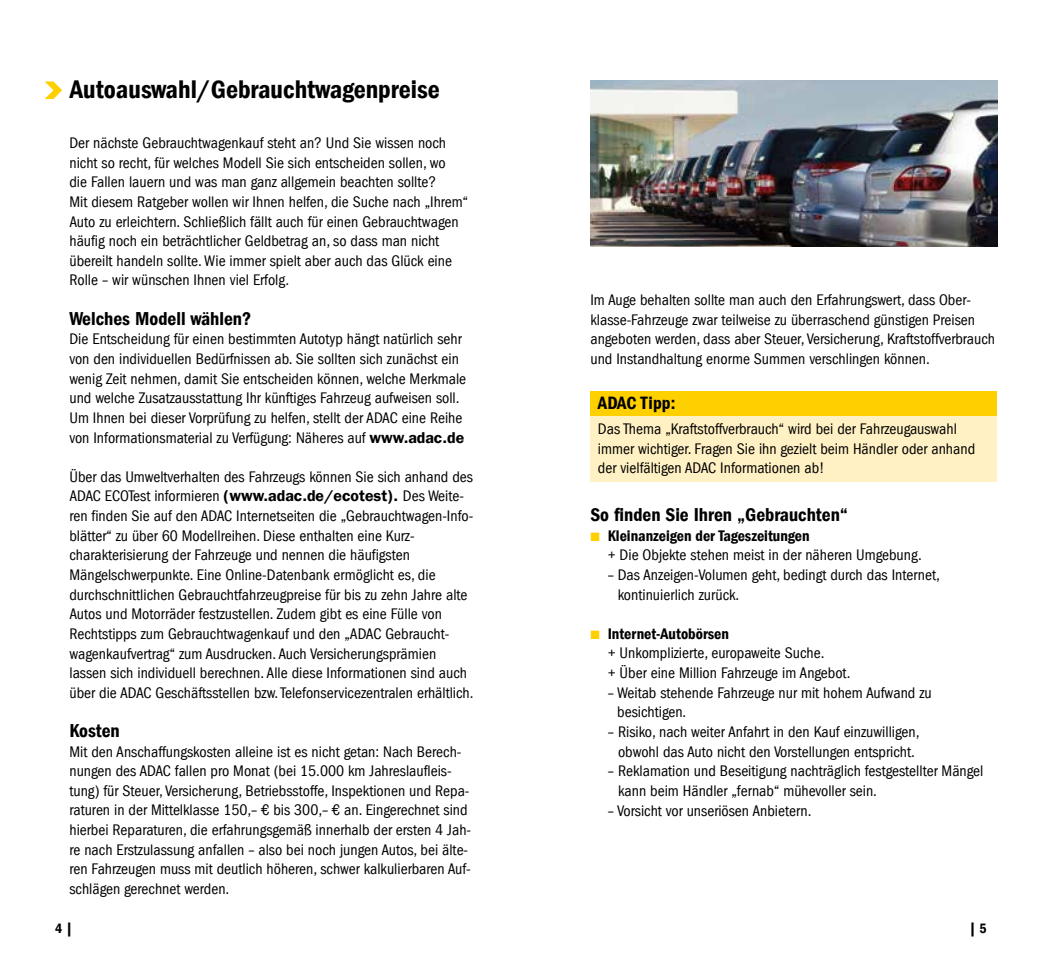
<style>
.page{position:relative;width:1042px;height:968px;background:#fff}
.page>*{position:absolute;margin:0;border:0;box-sizing:border-box;transform-origin:0 0}
.t1{font:26.25px "Franklin Gothic LT Com Dm Cn";color:#000}
.t2{font:19.25px "Franklin Gothic LT Com Dm Cn";color:#000}
.t3{font:18.38px "Franklin Gothic LT Com Dm Cn";letter-spacing:.01em;color:#000}
.t4{font:condensed 15.75px/19.6px "Franklin Gothic LT Com";color:#000}
.t5{font:15.75px "Franklin Gothic LT Com Dm Cn";color:#000}
.t6{font:14px "Franklin Gothic LT Com Dm Cn";color:#000}
.s1{font-family:"Franklin Gothic LT Com Dm";font-stretch:normal}
.s2{font-family:"European Pi Three";font-size:14px;color:#ffd000}
</style>
<div class="page">
<svg style="left:45px;top:81px;width:17px;height:18px"></svg>
<img style="left:590px;top:81px;width:407px;height:165px">
<div style="left:590px;top:415px;width:407px;height:67px;background:#fff1c3"></div>
<div style="left:590px;top:391px;width:407px;height:24px;background:#ffd000"></div>
<h1 class="t1" style="left:70px;top:74px;width:372px">Autoauswahl/Gebrauchtwagenpreise</h1>
<p class="t4" style="left:69px;top:133px;width:400px">Der nächste Gebrauchtwagenkauf steht an? Und Sie wissen noch nicht so recht, für welches Modell Sie sich entscheiden sollen, wo<br>die Fallen lauern und was man ganz allgemein beachten sollte?<br>Mit diesem Ratgeber wollen wir Ihnen helfen, die Suche nach „Ihrem“ Auto zu erleichtern. Schließlich fällt auch für einen Gebrauchtwagen häufig noch ein beträchtlicher Geldbetrag an, so dass man nicht übereilt handeln sollte. Wie immer spielt aber auch das Glück eine Rolle – wir wünschen Ihnen viel Erfolg.</p>
<p class="t2" style="left:69px;top:307px;width:183px">Welches Modell wählen?</p>
<p class="t4" style="left:69px;top:329px;width:398px">Die Entscheidung für einen bestimmten Autotyp hängt natürlich sehr von den individuellen Bedürfnissen ab. Sie sollten sich zunächst ein wenig Zeit nehmen, damit Sie entscheiden können, welche Merkmale und welche Zusatzausstattung Ihr künftiges Fahrzeug aufweisen soll.<br>Um Ihnen bei dieser Vorprüfung zu helfen, stellt der ADAC eine Reihe von Informationsmaterial zu Verfügung: Näheres auf <span class="s1">www.adac.de</span></p>
<p class="t4" style="left:69px;top:467px;width:406px">Über das Umweltverhalten des Fahrzeugs können Sie sich anhand des ADAC ECOTest informieren <span class="s1">(www.adac.de/ecotest).</span> Des Weite&shy;ren finden Sie auf den ADAC Internetseiten die „Gebrauchtwagen-Info&shy;blätter“ zu über 60 Modellreihen. Diese enthalten eine Kurz&shy;charakterisierung der Fahrzeuge und nennen die häufigsten Mängelschwerpunkte. Eine Online-Datenbank ermöglicht es, die durchschnittlichen Gebrauchtfahrzeugpreise für bis zu zehn Jahre alte Autos und Motorräder festzustellen. Zudem gibt es eine Fülle von Rechtstipps zum Gebrauchtwagenkauf und den „ADAC Gebraucht&shy;wagenkaufvertrag“ zum Ausdrucken. Auch Versicherungsprämien lassen sich individuell berechnen. Alle diese Informationen sind auch über die ADAC Geschäftsstellen bzw. Telefonservicezentralen erhältlich.</p>
<p class="t2" style="left:69px;top:719px;width:52px">Kosten</p>
<p class="t4" style="left:69px;top:741px;width:403px">Mit den Anschaffungskosten alleine ist es nicht getan: Nach Berech&shy;nungen des ADAC fallen pro Monat (bei 15.000 km Jahreslaufleis&shy;tung) für Steuer, Versicherung, Betriebsstoffe, Inspektionen und Repa&shy;raturen in der Mittelklasse 150,– € bis 300,– € an. Eingerechnet sind hierbei Reparaturen, die erfahrungsgemäß innerhalb der ersten 4 Jah&shy;re nach Erstzulassung anfallen – also bei noch jungen Autos, bei älte&shy;ren Fahrzeugen muss mit deutlich höheren, schwer kalkulierbaren Auf&shy;schlägen gerechnet werden.</p>
<p class="t4" style="left:590px;top:290px;width:406px">Im Auge behalten sollte man auch den Erfahrungswert, dass Ober&shy;klasse-Fahrzeuge zwar teilweise zu überraschend günstigen Preisen angeboten werden, dass aber Steuer, Versicherung, Kraftstoffverbrauch und Instandhaltung enorme Summen verschlingen können.</p>
<p class="t3" style="left:598px;top:392px;width:79px">ADAC Tipp:</p>
<p class="t4" style="left:598px;top:419px;width:379px">Das Thema „Kraftstoffverbrauch“ wird bei der Fahrzeugauswahl immer wichtiger. Fragen Sie ihn gezielt beim Händler oder anhand der vielfältigen ADAC Informationen ab!</p>
<p class="t2" style="left:590px;top:503px;width:259px">So finden Sie Ihren „Gebrauchten“</p>
<p class="t5" style="left:590px;top:526px;width:221px"><span class="s2">K</span> Kleinanzeigen der Tageszeitungen</p>
<p class="t4" style="left:608px;top:545px;width:316px">+ Die Objekte stehen meist in der näheren Umgebung.</p>
<p class="t4" style="left:618px;top:565px;width:323px;text-indent:-10px">– Das Anzeigen-Volumen geht, bedingt durch das Internet, kontinuierlich zurück.</p>
<p class="t5" style="left:590px;top:624px;width:140px"><span class="s2">K</span> Internet-Autobörsen</p>
<p class="t4" style="left:608px;top:643px;width:244px">+ Unkomplizierte, europaweite Suche.<br>+ Über eine Million Fahrzeuge im Angebot.</p>
<p class="t4" style="left:617px;top:682px;width:316px;text-indent:-9px">– Weitab stehende Fahrzeuge nur mit hohem Aufwand zu besichtigen.</p>
<p class="t4" style="left:608px;top:722px;width:313px;text-align:center">– Risiko, nach weiter Anfahrt in den Kauf einzuwilligen, obwohl das Auto nicht den Vorstellungen entspricht.</p>
<p class="t4" style="left:618px;top:761px;width:367px;text-indent:-10px">– Reklamation und Beseitigung nachträglich festgestellter Mängel kann beim Händler „fernab“ mühevoller sein.</p>
<p class="t4" style="left:608px;top:800px;width:205px">– Vorsicht vor unseriösen Anbietern.</p>
<p class="t6" style="left:55px;top:920px;width:19px">4 |</p>
<p class="t6" style="left:969px;top:920px;width:19px">| 5</p>
</div>
